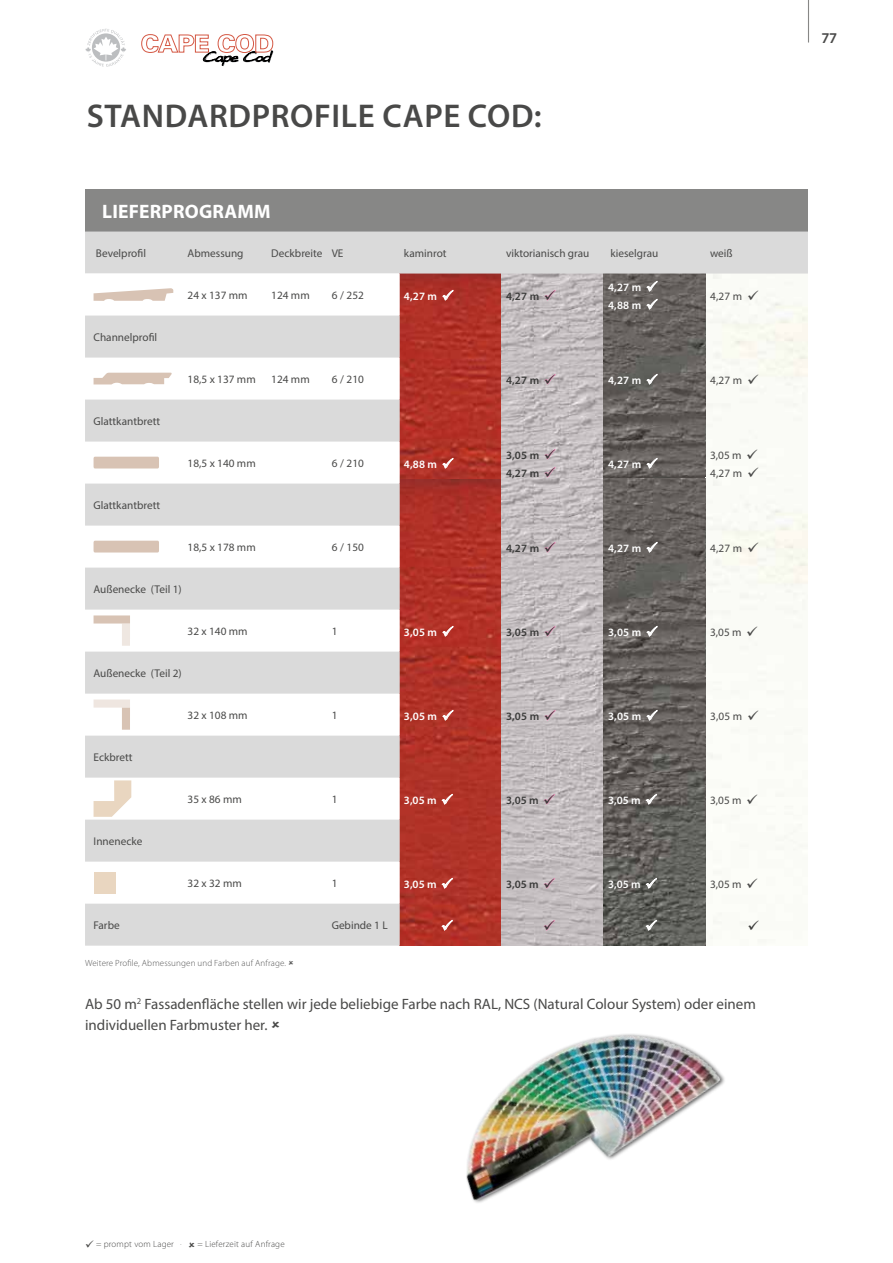
<style>
.page{position:relative;width:893px;height:1263px;background:#fff}
.page>*{position:absolute;margin:0;border:0;box-sizing:border-box;transform-origin:0 0}
.t1{font:600 33px "Myriad Pro";letter-spacing:.02em;color:#494948}
.t2{font:700 19.5px "Myriad Pro";letter-spacing:.01em;color:#fff}
.t3{font:15px/21px "Myriad Pro";color:#494948}
.t4{font:600 15px "Myriad Pro";color:#494948}
.t5{font:11.25px/18px "Myriad Pro";color:#494948}
.t6{font:600 11.25px/18px "Myriad Pro";letter-spacing:.01em;color:#fff}
.t7{font:600 11.25px/18px "Myriad Pro";letter-spacing:.01em;color:#3b3b3a}
.t8{font:300 9px "Myriad Pro";letter-spacing:.015em;color:#565656}
.t9{font:300 9px "Myriad Pro";letter-spacing:.02em;color:#494948}
.s1{color:#f29ec4}
</style>
<div class="page">
<img style="left:400px;top:274px;width:408px;height:204px">
<svg style="left:141px;top:34px;width:133px;height:32px"></svg>
<svg style="left:85px;top:29px;width:41px;height:38px"></svg>
<img style="left:466px;top:1034px;width:259px;height:169px">
<img style="left:400px;top:478px;width:408px;height:468px">
<div style="left:85px;top:190px;width:723px;height:42px;background:#878786"></div>
<div style="left:85px;top:232px;width:723px;height:42px;background:#dadada"></div>
<svg style="left:85px;top:316px;width:315px;height:630px;fill:#dadada"></svg>
<svg style="left:94px;top:288px;width:79px;height:13px"></svg>
<svg style="left:94px;top:373px;width:78px;height:11px"></svg>
<svg style="left:94px;top:457px;width:65px;height:11px"></svg>
<svg style="left:94px;top:541px;width:65px;height:11px"></svg>
<div style="left:94px;top:615px;width:36px;height:8px;background:#d8c3b4"></div>
<div style="left:122px;top:624px;width:8px;height:22px;background:#efe7e1"></div>
<div style="left:94px;top:699px;width:36px;height:9px;background:#efe6e0"></div>
<div style="left:122px;top:708px;width:8px;height:22px;background:#d8c3b4"></div>
<svg style="left:94px;top:780px;width:37px;height:37px"></svg>
<div style="left:94px;top:872px;width:22px;height:21px;background:#e9d6c0"></div>
<hr style="left:808px;top:0;width:1px;height:43px;background:#878786">
<svg style="left:442px;top:920px;width:10px;height:10px"></svg>
<svg style="left:544px;top:920px;width:10px;height:10px"></svg>
<svg style="left:646px;top:920px;width:10px;height:10px"></svg>
<svg style="left:748px;top:920px;width:11px;height:10px"></svg>
<h1 class="t1" style="left:87px;top:94px;width:456px">STANDARDPROFILE CAPE COD:</h1>
<h2 class="t2" style="left:102px;top:199px;width:170px">LIEFERPROGRAMM</h2>
<p class="t5" style="left:96px;top:244px;width:52px">Bevelprofil</p>
<p class="t5" style="left:188px;top:244px;width:57px">Abmessung</p>
<p class="t5" style="left:271px;top:244px;width:74px">Deckbreite VE</p>
<p class="t5" style="left:404px;top:244px;width:44px">kaminrot</p>
<p class="t5" style="left:506px;top:244px;width:85px">viktorianisch grau</p>
<p class="t5" style="left:610px;top:244px;width:49px">kieselgrau</p>
<p class="t5" style="left:710px;top:244px;width:24px">weiß</p>
<p class="t5" style="left:188px;top:286px;width:61px">24 x 137 mm</p>
<p class="t5" style="left:271px;top:286px;width:40px">124 mm</p>
<p class="t5" style="left:332px;top:286px;width:34px">6 / 252</p>
<p class="t6" style="left:404px;top:287px;width:51px">4,27 m ✓</p>
<p class="t7" style="left:506px;top:287px;width:51px">4,27 m <span class="s1">✓</span></p>
<p class="t6" style="left:608px;top:278px;width:51px">4,27 m ✓<br>4,88 m ✓</p>
<p class="t5" style="left:710px;top:287px;width:50px">4,27 m ✓</p>
<p class="t5" style="left:94px;top:328px;width:65px">Channelprofil</p>
<p class="t5" style="left:188px;top:370px;width:70px">18,5 x 137 mm</p>
<p class="t5" style="left:271px;top:370px;width:40px">124 mm</p>
<p class="t5" style="left:332px;top:370px;width:34px">6 / 210</p>
<p class="t7" style="left:506px;top:371px;width:51px">4,27 m <span class="s1">✓</span></p>
<p class="t6" style="left:608px;top:371px;width:51px">4,27 m ✓</p>
<p class="t5" style="left:710px;top:371px;width:50px">4,27 m ✓</p>
<p class="t5" style="left:94px;top:412px;width:68px">Glattkantbrett</p>
<p class="t5" style="left:188px;top:454px;width:70px">18,5 x 140 mm</p>
<p class="t5" style="left:332px;top:454px;width:34px">6 / 210</p>
<p class="t6" style="left:404px;top:455px;width:51px">4,88 m ✓</p>
<p class="t7" style="left:506px;top:446px;width:51px">3,05 m <span class="s1">✓<br></span>4,27 m <span class="s1">✓</span></p>
<p class="t6" style="left:608px;top:455px;width:51px">4,27 m ✓</p>
<p class="t5" style="left:710px;top:446px;width:50px">3,05 m ✓<br>4,27 m ✓</p>
<p class="t5" style="left:94px;top:496px;width:68px">Glattkantbrett</p>
<p class="t5" style="left:188px;top:538px;width:70px">18,5 x 178 mm</p>
<p class="t5" style="left:332px;top:538px;width:34px">6 / 150</p>
<p class="t7" style="left:506px;top:539px;width:51px">4,27 m <span class="s1">✓</span></p>
<p class="t6" style="left:608px;top:539px;width:51px">4,27 m ✓</p>
<p class="t5" style="left:710px;top:539px;width:50px">4,27 m ✓</p>
<p class="t5" style="left:94px;top:580px;width:90px">Außenecke (Teil 1)</p>
<p class="t5" style="left:188px;top:622px;width:61px">32 x 140 mm</p>
<p class="t5" style="left:332px;top:622px;width:7px">1</p>
<p class="t6" style="left:404px;top:623px;width:51px">3,05 m ✓</p>
<p class="t7" style="left:506px;top:623px;width:51px">3,05 m <span class="s1">✓</span></p>
<p class="t6" style="left:608px;top:623px;width:51px">3,05 m ✓</p>
<p class="t5" style="left:710px;top:623px;width:49px">3,05 m ✓</p>
<p class="t5" style="left:94px;top:664px;width:90px">Außenecke (Teil 2)</p>
<p class="t5" style="left:188px;top:706px;width:61px">32 x 108 mm</p>
<p class="t5" style="left:332px;top:706px;width:7px">1</p>
<p class="t6" style="left:404px;top:707px;width:51px">3,05 m ✓</p>
<p class="t7" style="left:506px;top:707px;width:51px">3,05 m <span class="s1">✓</span></p>
<p class="t6" style="left:608px;top:707px;width:51px">3,05 m ✓</p>
<p class="t5" style="left:710px;top:707px;width:50px">3,05 m ✓</p>
<p class="t5" style="left:94px;top:748px;width:41px">Eckbrett</p>
<p class="t5" style="left:188px;top:790px;width:56px">35 x 86 mm</p>
<p class="t5" style="left:332px;top:790px;width:7px">1</p>
<p class="t6" style="left:404px;top:791px;width:51px">3,05 m ✓</p>
<p class="t7" style="left:506px;top:791px;width:51px">3,05 m <span class="s1">✓</span></p>
<p class="t6" style="left:608px;top:791px;width:51px">3,05 m ✓</p>
<p class="t5" style="left:710px;top:791px;width:49px">3,05 m ✓</p>
<p class="t5" style="left:94px;top:832px;width:50px">Innenecke</p>
<p class="t5" style="left:188px;top:874px;width:56px">32 x 32 mm</p>
<p class="t5" style="left:332px;top:874px;width:7px">1</p>
<p class="t6" style="left:404px;top:875px;width:51px">3,05 m ✓</p>
<p class="t7" style="left:506px;top:875px;width:51px">3,05 m <span class="s1">✓</span></p>
<p class="t6" style="left:608px;top:875px;width:51px">3,05 m ✓</p>
<p class="t5" style="left:710px;top:875px;width:49px">3,05 m ✓</p>
<p class="t5" style="left:94px;top:916px;width:28px">Farbe</p>
<p class="t5" style="left:332px;top:916px;width:58px">Gebinde 1 L</p>
<p class="t8" style="left:85px;top:958px;width:203px">Weitere Profile, Abmessungen und Farben auf Anfrage.</p>
<h3 class="t3" style="left:85px;top:993px;width:672px">Ab 50 m<sup>2</sup> Fassadenfläche stellen wir jede beliebige Farbe nach RAL, NCS (Natural Colour System) oder einem individuellen Farbmuster her.</h3>
<h3 class="t4" style="left:821px;top:28px;width:17px">77</h3>
<p class="t9" style="left:85px;top:1238px;width:98px">✓ = prompt vom Lager .</p>
<p class="t9" style="left:197px;top:1238px;width:89px">= Lieferzeit auf Anfrage</p>
</div>
